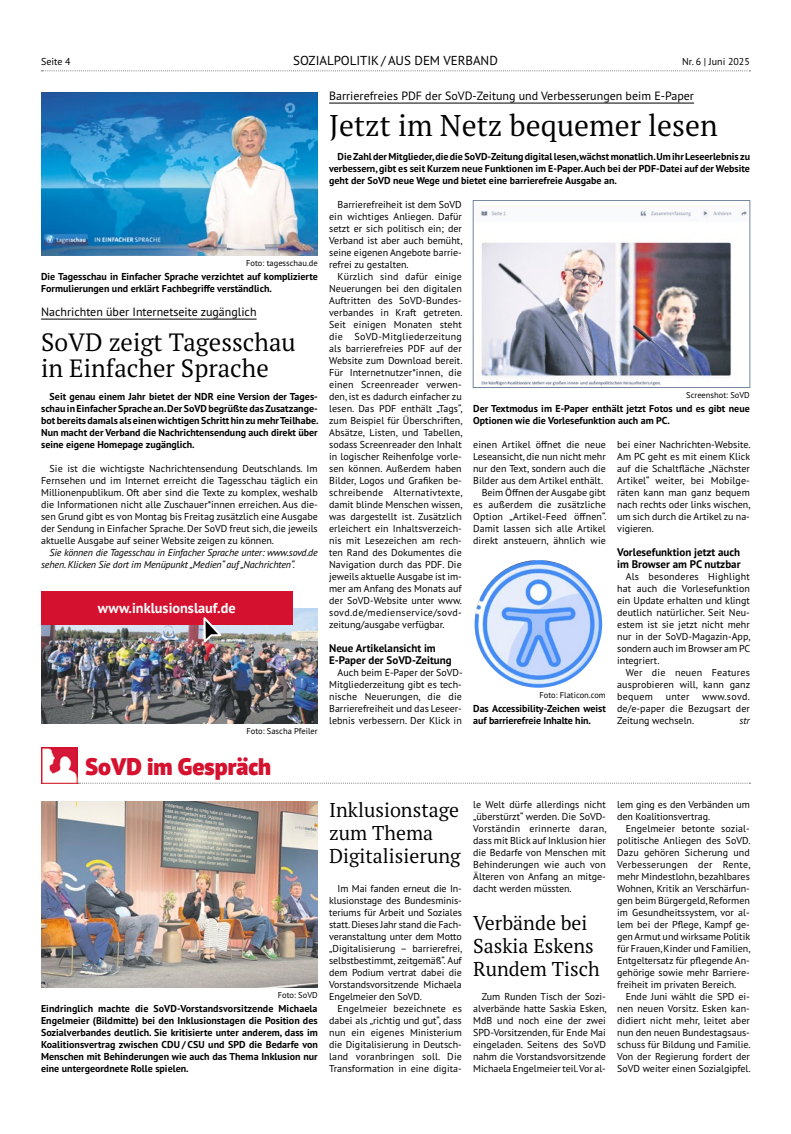
<style>
.page{position:relative;width:791px;height:1134px;background:#fff}
.page>*{position:absolute;margin:0;border:0;box-sizing:border-box;transform-origin:0 0}
.t1{font:30px "PT Serif Pro";color:#000}
.t2{font:25px/26px "PT Serif Pro";color:#000}
.t3{font:900 24px "PT Sans Pro";color:#d51130}
.t4{font:20px/23px "PT Serif Pro";color:#000}
.t5{font:700 14.3px "PT Sans Pro";color:#fff}
.t6{font:13px "PT Sans Pro";color:#000}
.t7{font:12px "PT Sans Pro";color:#000}
.t8{font:700 11px/12px "PT Sans Pro";color:#000}
.t9{font:10px/12px "PT Sans Pro";color:#000;text-align:justify}
.t10{font:700 10px/12px "PT Sans Pro";color:#000;text-align:justify}
.t11{font:italic 10px/12px "PT Sans Pro";letter-spacing:-.015em;color:#000}
.t12{font:8.5px "PT Sans Pro";color:#000}
</style>
<div class="page">
<img style="left:41px;top:748px;width:36px;height:36px">
<img style="left:41px;top:801px;width:277px;height:187px">
<svg style="left:78px;top:783px;width:672px;height:1px"></svg>
<img style="left:41px;top:93px;width:277px;height:163px">
<hr style="left:41px;top:319px;width:216px;height:1px;background:#000">
<img style="left:481px;top:209px;width:266px;height:177px">
<div style="left:473px;top:200px;width:277px;height:188px;border:1px solid #74869f"></div>
<hr style="left:329px;top:103px;width:365px;height:1px;background:#000">
<img style="left:475px;top:560px;width:127px;height:128px;border-radius:64px">
<img style="left:41px;top:608px;width:277px;height:116px">
<div style="left:41px;top:592px;width:251px;height:33px;background:#d51130"></div>
<svg style="left:202px;top:617px;width:23px;height:27px"></svg>
<svg style="left:42px;top:70px;width:708px;height:1px"></svg>
<p class="t9" style="left:41px;top:55px;width:31px">Seite 4</p>
<h3 class="t6" style="left:293px;top:52px;width:206px">SOZIALPOLITIK / AUS DEM VERBAND</h3>
<p class="t9" style="left:682px;top:55px;width:69px">Nr. 6 | Juni 2025</p>
<p class="t7" style="left:329px;top:88px;width:366px">Barrierefreies PDF der SoVD-Zeitung und Verbesserungen beim E-Paper</p>
<h1 class="t1" style="left:329px;top:105px;width:390px">Jetzt im Netz bequemer lesen</h1>
<p class="t10" style="left:329px;top:150px;width:422px;text-indent:8px">Die Zahl der Mitglieder, die die SoVD-Zeitung digital lesen, wächst monatlich. Um ihr Leseerlebnis zu verbessern, gibt es seit Kurzem neue Funktionen im E-Paper. Auch bei der PDF-Datei auf der Website geht der SoVD neue Wege und bietet eine barrierefreie Ausgabe an.</p>
<p class="t9" style="left:329px;top:198px;width:135px;text-indent:8px">Barrierefreiheit ist dem SoVD ein wichtiges Anliegen. Dafür setzt er sich politisch ein; der Verband ist aber auch bemüht, seine eigenen Angebote barrie&shy;refrei zu gestalten.</p>
<p class="t9" style="left:329px;top:270px;width:135px;text-indent:8px">Kürzlich sind dafür einige Neuerungen bei den digitalen Auftritten des SoVD-Bundes&shy;verbandes in Kraft getreten.<br>Seit einigen Monaten steht die SoVD-Mitgliederzeitung als barrierefreies PDF auf der Website zum Download bereit.<br>Für Internetnutzer*innen, die einen Screenreader verwen&shy;den, ist es dadurch einfacher zu lesen. Das PDF enthält „Tags“, zum Beispiel für Überschriften, Absätze, Listen, und Tabellen, sodass Screenreader den Inhalt in logischer Reihenfolge vorle&shy;sen können. Außerdem haben Bilder, Logos und Grafiken be&shy;schreibende Alternativtexte, damit blinde Menschen wissen, was dargestellt ist. Zusätzlich erleichert ein Inhaltsverzeich&shy;nis mit Lesezeichen am rech&shy;ten Rand des Dokumentes die Navigation durch das PDF. Die jeweils aktuelle Ausgabe ist im&shy;mer am Anfang des Monats auf der SoVD-Website unter www. sovd.de/medienservice/sovd&shy;zeitung/ausgabe verfügbar.</p>
<h2 class="t8" style="left:329px;top:642px;width:124px">Neue Artikelansicht im<br>E-Paper der SoVD-Zeitung</h2>
<p class="t9" style="left:329px;top:666px;width:135px;text-indent:8px">Auch beim E-Paper der SoVD-Mitgliederzeitung gibt es tech&shy;nische Neuerungen, die die Barrierefreiheit und das Leseer&shy;lebnis verbessern. Der Klick in</p>
<p class="t12" style="left:246px;top:257px;width:73px">Foto: tagesschau.de</p>
<p class="t10" style="left:41px;top:270px;width:278px">Die Tagesschau in Einfacher Sprache verzichtet auf komplizierte<br>Formulierungen und erklärt Fachbegriffe verständlich.</p>
<p class="t7" style="left:41px;top:304px;width:217px">Nachrichten über Internetseite zugänglich</p>
<h1 class="t2" style="left:41px;top:329px;width:256px">SoVD zeigt Tagesschau in Einfacher Sprache</h1>
<p class="t12" style="left:686px;top:389px;width:65px">Screenshot: SoVD</p>
<p class="t10" style="left:41px;top:390px;width:279px;text-indent:9px">Seit genau einem Jahr bietet der NDR eine Version der Tages&shy;schau in Einfacher Sprache an. Der SoVD begrüßte das Zusatzange&shy;bot bereits damals als einen wichtigen Schritt hin zu mehr Teilhabe.<br>Nun macht der Verband die Nachrichtensendung auch direkt über seine eigene Homepage zugänglich.</p>
<p class="t10" style="left:473px;top:402px;width:278px">Der Textmodus im E-Paper enthält jetzt Fotos und es gibt neue<br>Optionen wie die Vorlesefunktion auch am PC.</p>
<p class="t9" style="left:473px;top:438px;width:134px">einen Artikel öffnet die neue Leseansicht, die nun nicht mehr nur den Text, sondern auch die Bilder aus dem Artikel enthält.</p>
<p class="t9" style="left:473px;top:486px;width:135px;text-indent:8px">Beim Öffnen der Ausgabe gibt es außerdem die zusätzliche Option „Artikel-Feed öffnen“.<br>Damit lassen sich alle Artikel direkt ansteuern, ähnlich wie</p>
<p class="t9" style="left:617px;top:438px;width:135px">bei einer Nachrichten-Website.<br>Am PC geht es mit einem Klick auf die Schaltfläche „Nächster Artikel“ weiter, bei Mobilge&shy;räten kann man ganz bequem nach rechts oder links wischen, um sich durch die Artikel zu na&shy;vigieren.</p>
<h2 class="t8" style="left:617px;top:546px;width:125px">Vorlesefunktion jetzt auch im Browser am PC nutzbar</h2>
<p class="t9" style="left:617px;top:570px;width:135px;text-indent:8px">Als besonderes Highlight hat auch die Vorlesefunktion ein Update erhalten und klingt deutlich natürlicher. Seit Neu&shy;estem ist sie jetzt nicht mehr nur in der SoVD-Magazin-App, sondern auch im Browser am PC integriert.</p>
<p class="t9" style="left:617px;top:666px;width:135px;text-indent:8px">Wer die neuen Features ausprobieren will, kann ganz bequem</p>
<p class="t9" style="left:41px;top:462px;width:278px;text-indent:9px">Sie ist die wichtigste Nachrichtensendung Deutschlands. Im Fernsehen und im Internet erreicht die Tagesschau täglich ein Millionenpublikum. Oft aber sind die Texte zu komplex, weshalb die Informationen nicht alle Zuschauer*innen erreichen. Aus die&shy;sen Grund gibt es von Montag bis Freitag zusätzlich eine Ausgabe der Sendung in Einfacher Sprache. Der SoVD freut sich, die jeweils aktuelle Ausgabe auf seiner Website zeigen zu können.</p>
<p class="t11" style="left:41px;top:546px;width:278px;text-indent:8px">Sie können die Tagesschau in Einfacher Sprache unter: www.sovd.de sehen. Klicken Sie dort im Menüpunkt „Medien“ auf „Nachrichten“.</p>
<p class="t5" style="left:98px;top:598px;width:139px">www.inklusionslauf.de</p>
<p class="t12" style="left:539px;top:689px;width:68px">Foto: Flaticon.com</p>
<p class="t9" style="left:617px;top:690px;width:134px;text-indent:85px">www.sovd. de/e-paper die Bezugsart der Zeitung wechseln.</p>
<p class="t9" style="left:666px;top:690px;width:25px">unter</p>
<p class="t10" style="left:473px;top:702px;width:134px">Das Accessibility-Zeichen weist auf barrierefreie Inhalte hin.</p>
<p class="t11" style="left:739px;top:714px;width:12px">str</p>
<p class="t12" style="left:246px;top:725px;width:73px">Foto: Sascha Pfeiler</p>
<h1 class="t3" style="left:86px;top:750px;width:187px">SoVD im Gespräch</h1>
<p class="t12" style="left:278px;top:989px;width:41px">Foto: SoVD</p>
<p class="t10" style="left:41px;top:1002px;width:278px">Eindringlich machte die SoVD-Vorstandsvorsitzende Michaela Engelmeier (Bildmitte) bei den Inklusionstagen die Position des Sozialverbandes deutlich. Sie kritisierte unter anderem, dass im Koalitionsvertrag zwischen CDU / CSU und SPD die Bedarfe von Menschen mit Behinderungen wie auch das Thema Inklusion nur eine untergeordnete Rolle spielen.</p>
<h2 class="t4" style="left:329px;top:798px;width:133px">Inklusionstage zum Thema<br>Digitalisierung</h2>
<p class="t9" style="left:329px;top:882px;width:135px;text-indent:9px">Im Mai fanden erneut die In&shy;klusionstage des Bundesminis&shy;teriums für Arbeit und Soziales statt. Dieses Jahr stand die Fach&shy;veranstaltung unter dem Motto „Digitalisierung – barrierefrei, selbstbestimmt, zeitgemäß“. Auf dem Podium vertrat dabei die Vorstandsvorsitzende Michaela Engelmeier den SoVD.</p>
<p class="t9" style="left:329px;top:1002px;width:134px;text-indent:8px">Engelmeier bezeichnete es dabei als „richtig und gut“, dass nun ein eigenes Ministerium die Digitalisierung in Deutsch&shy;land voranbringen soll. Die Transformation in eine digita-</p>
<p class="t9" style="left:473px;top:798px;width:135px">le Welt dürfe allerdings nicht „überstürzt“ werden. Die SoVD-Vorständin erinnerte daran, dass mit Blick auf Inklusion hier die Bedarfe von Menschen mit Behinderungen wie auch von Älteren von Anfang an mitge&shy;dacht werden müssten.</p>
<h2 class="t4" style="left:473px;top:911px;width:128px">Verbände bei<br>Saskia Eskens<br>Rundem Tisch</h2>
<p class="t9" style="left:473px;top:990px;width:135px;text-indent:8px">Zum Runden Tisch der Sozi&shy;alverbände hatte Saskia Esken, MdB und noch eine der zwei SPD-Vorsitzenden, für Ende Mai eingeladen. Seitens des SoVD nahm die Vorstandsvorsitzende Michaela Engelmeier teil. Vor al-</p>
<p class="t9" style="left:617px;top:798px;width:134px">lem ging es den Verbänden um den Koalitionsvertrag.</p>
<p class="t9" style="left:617px;top:822px;width:135px;text-indent:8px">Engelmeier betonte sozial&shy;politische Anliegen des SoVD.<br>Dazu gehören Sicherung und Verbesserungen der Rente, mehr Mindestlohn, bezahlbares Wohnen, Kritik an Verschärfun&shy;gen beim Bürgergeld, Reformen im Gesundheitssystem, vor al&shy;lem bei der Pflege, Kampf ge&shy;gen Armut und wirksame Politik für Frauen, Kinder und Familien, Entgeltersatz für pflegende An&shy;gehörige sowie mehr Barriere&shy;freiheit im privaten Bereich.</p>
<p class="t9" style="left:617px;top:990px;width:135px;text-indent:8px">Ende Juni wählt die SPD ei&shy;nen neuen Vorsitz. Esken kan&shy;didiert nicht mehr, leitet aber nun den neuen Bundestagsaus&shy;schuss für Bildung und Familie.<br>Von der Regierung fordert der SoVD weiter einen Sozialgipfel.</p>
</div>
